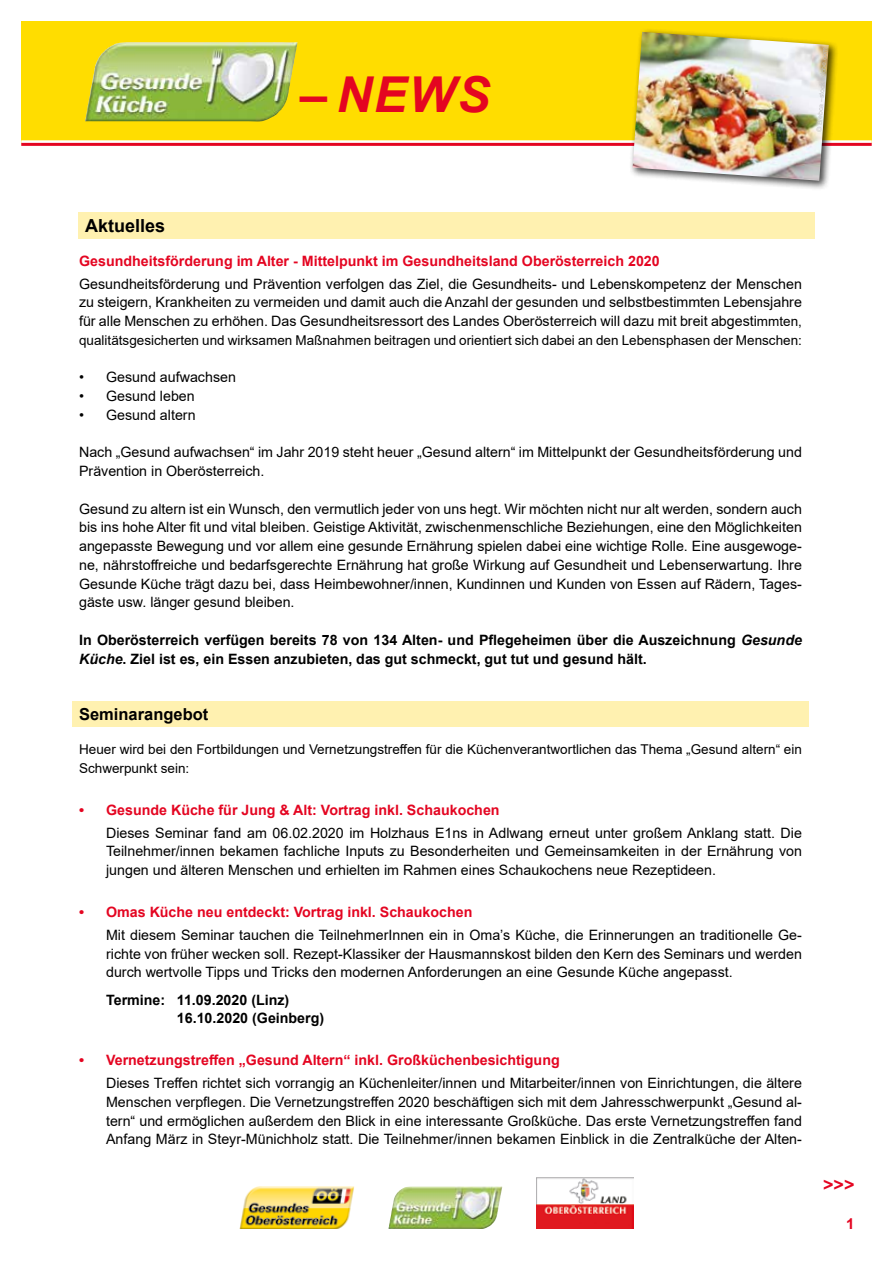
<style>
.page{position:relative;width:893px;height:1263px;background:#fff}
.page>*{position:absolute;margin:0;border:0;box-sizing:border-box;transform-origin:0 0}
.t1{font:italic 700 49.5px "Arial";color:#e40521}
.t2{font:700 18px "Arial";color:#000}
.t3{font:700 18px "Arial";color:#e40521}
.t4{font:700 16.5px "Arial";color:#000}
.t5{font:700 15px "Arial";color:#e40521}
.t6{font:14.25px/18.8px "Arial";color:#000;text-align:justify}
.t7{font:700 14.25px "Arial";color:#e40521}
.t8{font:700 14.25px/18.8px "Arial";color:#000}
.t9{font:13.5px/18.8px "Arial";color:#000}
.t10{font:6.75px "Arial";color:#c1c0c0}
.s1{font-size:13.5px}
.s2{font-style:italic}
</style>
<div class="page">
<div style="left:21px;top:21px;width:851px;height:121px;background:#fd0"></div>
<img style="left:85px;top:42px;width:213px;height:79px">
<hr style="left:21px;top:140px;width:851px;height:3px;background:#fff">
<hr style="left:21px;top:143px;width:851px;height:3px;background:#e40521">
<div style="left:629px;top:28px;width:209px;height:163px;background:#000;opacity:.75"></div>
<img style="left:633px;top:32px;width:196px;height:149px">
<img style="left:388px;top:1186px;width:114px;height:43px">
<img style="left:536px;top:1178px;width:98px;height:51px">
<img style="left:240px;top:1186px;width:114px;height:43px">
<div style="left:78px;top:212px;width:737px;height:27px;background:#fff1b0"></div>
<div style="left:72px;top:701px;width:737px;height:26px;background:#fff1b0"></div>
<h1 class="t1" style="left:300px;top:61px;width:192px">– NEWS</h1>
<p class="t10" style="left:814px;top:132px;width:86px;rotate:-86deg">© Brebca –stock.adobe.com</p>
<p class="t2" style="left:85px;top:213px;width:82px">Aktuelles</p>
<p class="t7" style="left:79px;top:250px;width:582px">Gesundheitsförderung im Alter - Mittelpunkt im Gesundheitsland Oberösterreich 2020</p>
<p class="t6" style="left:79px;top:274px;width:724px">Gesundheitsförderung und Prävention verfolgen das Ziel, die Gesundheits- und Lebenskompetenz der Menschen zu steigern, Krankheiten zu vermeiden und damit auch die Anzahl der gesunden und selbstbestimmten Lebensjahre für alle Menschen zu erhöhen. Das Gesundheitsressort des Landes Oberösterreich will dazu mit breit abgesti<span class="s1">mmten,</span></p>
<p class="t9" style="left:79px;top:331px;width:724px">qualitätsgesicherten und wirksamen Maßnahmen beitragen und orientiert sich dabei an den Lebensphasen der Menschen:</p>
<p class="t6" style="left:79px;top:368px;width:158px">• Gesund aufwachsen</p>
<p class="t6" style="left:79px;top:387px;width:117px">• Gesund leben</p>
<p class="t6" style="left:79px;top:405px;width:118px">• Gesund altern</p>
<p class="t6" style="left:79px;top:443px;width:724px">Nach „Gesund aufwachsen“ im Jahr 2019 steht heuer „Gesund altern“ im Mittelpunkt der Gesundheitsförderung und<br>Prävention in Oberösterreich.</p>
<p class="t6" style="left:79px;top:499px;width:724px">Gesund zu altern ist ein Wunsch, den vermutlich jeder von uns hegt. Wir möchten nicht nur alt werden, sondern auch bis ins hohe Alter fit und vital bleiben. Geistige Aktivität, zwischenmenschliche Beziehungen, eine den Möglichkeiten angepasste Bewegung und vor allem eine gesunde Ernährung spielen dabei eine wichtige Rolle. Eine ausgewoge&shy;ne, nährstoffreiche und bedarfsgerechte Ernährung hat große Wirkung auf Gesundheit und Lebenserwartung. Ihre Gesunde Küche trägt dazu bei, dass Heimbewohner/innen, Kundinnen und Kunden von Essen auf Rädern, Tages&shy;gäste usw. länger gesund bleiben.</p>
<p class="t8" style="left:79px;top:631px;width:724px">In Oberösterreich verfügen bereits 78 von 134 Alten- und Pflegeheimen über die Auszeichnung <span class="s2">Gesunde<br>Küche</span>. Ziel ist es, ein Essen anzubieten, das gut schmeckt, gut tut und gesund hält.</p>
<p class="t4" style="left:79px;top:703px;width:131px">Seminarangebot</p>
<p class="t9" style="left:79px;top:740px;width:724px">Heuer wird bei den Fortbildungen und Vernetzungstreffen für die Küchenverantwortlichen das Thema „Gesund altern“ ein<br>Schwerpunkt sein:</p>
<p class="t7" style="left:79px;top:799px;width:422px">• Gesunde Küche für Jung &amp; Alt: Vortrag inkl. Schaukochen</p>
<p class="t6" style="left:106px;top:823px;width:697px">Dieses Seminar fand am 06.02.2020 im Holzhaus E1ns in Adlwang erneut unter großem Anklang statt. Die Teilnehmer/innen bekamen fachliche Inputs zu Besonderheiten und Gemeinsamkeiten in der Ernährung von jungen und älteren Menschen und erhielten im Rahmen eines Schaukochens neue Rezeptideen.</p>
<p class="t7" style="left:79px;top:902px;width:395px">• Omas Küche neu entdeckt: Vortrag inkl. Schaukochen</p>
<p class="t6" style="left:106px;top:925px;width:697px">Mit diesem Seminar tauchen die TeilnehmerInnen ein in Oma’s Küche, die Erinnerungen an traditionelle Ge&shy;richte von früher wecken soll. Rezept-Klassiker der Hausmannskost bilden den Kern des Seminars und werden durch wertvolle Tipps und Tricks den modernen Anforderungen an eine Gesunde Küche angepasst.</p>
<p class="t8" style="left:177px;top:990px;width:149px;text-indent:-71px">Termine: 11.09.2020 (Linz)<br>16.10.2020 (Geinberg)</p>
<p class="t7" style="left:79px;top:1050px;width:482px">• Vernetzungstreffen „Gesund Altern“ inkl. Großküchenbesichtigung</p>
<p class="t6" style="left:106px;top:1073px;width:697px">Dieses Treffen richtet sich vorrangig an Küchenleiter/innen und Mitarbeiter/innen von Einrichtungen, die ältere Menschen verpflegen. Die Vernetzungstreffen 2020 beschäftigen sich mit dem Jahresschwerpunkt „Gesund al&shy;tern“ und ermöglichen außerdem den Blick in eine interessante Großküche. Das erste Vernetzungstreffen fand Anfang März in Steyr-Münichholz statt. Die Teilnehmer/innen bekamen Einblick in die Zentralküche der Alten-</p>
<p class="t3" style="left:823px;top:1172px;width:33px">&gt;&gt;&gt;</p>
<p class="t5" style="left:846px;top:1213px;width:10px">1</p>
</div>
